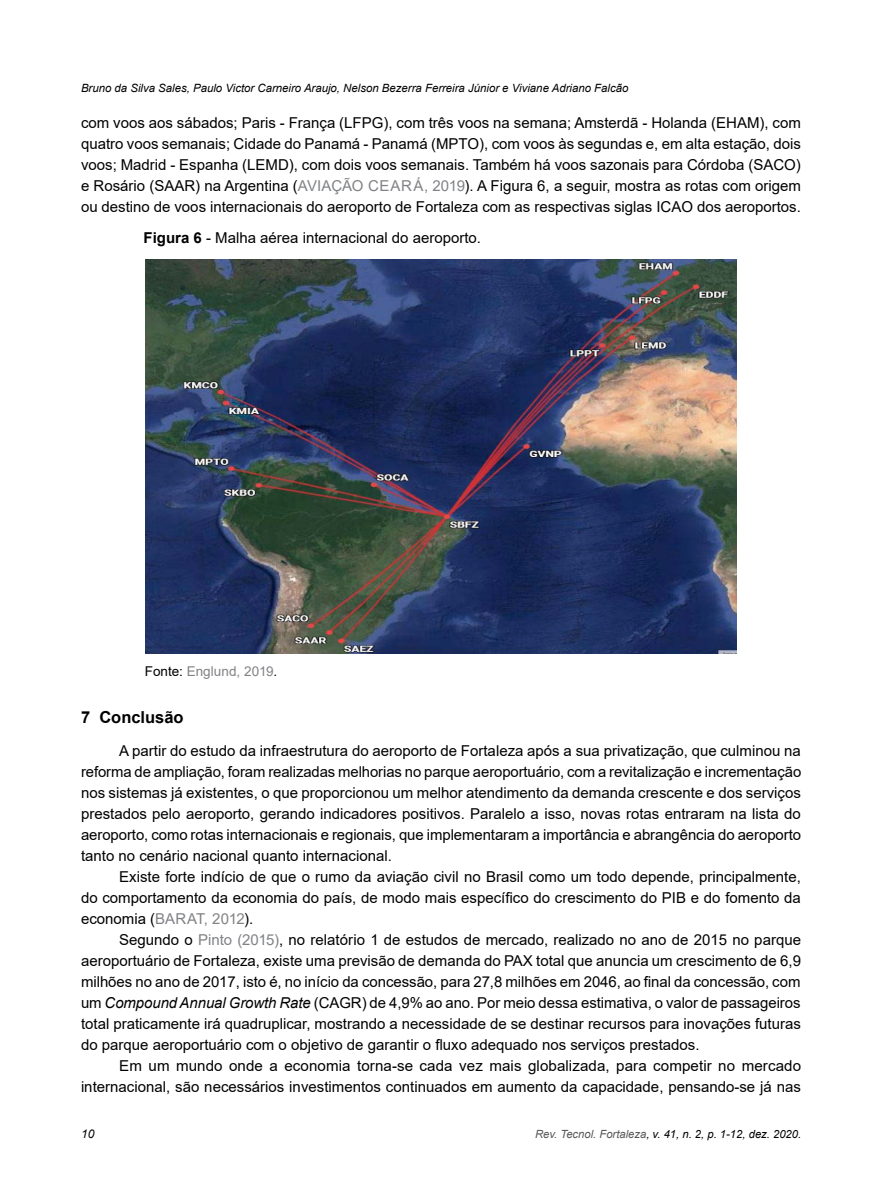
<style>
.page{position:relative;width:882px;height:1188px;background:#fff}
.page>*{position:absolute;margin:0;border:0;box-sizing:border-box;transform-origin:0 0}
.t1{font:700 16.5px "Arial";color:#000}
.t2{font:15px/21px "Arial";color:#000;text-align:justify}
.t3{font:13.5px "Arial";color:#808285}
.t4{font:italic 12px "Arial";color:#000}
.t5{font:italic 11.4px "Arial";color:#000}
.t6{font:italic 11.25px "Arial";color:#000}
.s1{color:#808285}
.s2{font-weight:700}
.s3{color:#000}
.s4{font-style:italic}
.s5{color:#58595b}
</style>
<div class="page">
<img style="left:146px;top:259px;width:590px;height:395px">
<p class="t5" style="left:81px;top:81px;width:549px">Bruno da Silva Sales, Paulo Victor Carneiro Araujo, Nelson Bezerra Ferreira Júnior e Viviane Adriano Falcão</p>
<p class="t2" style="left:81px;top:112px;width:721px">com voos aos sábados; Paris - França (LFPG), com três voos na semana; Amsterdã - Holanda (EHAM), com quatro voos semanais; Cidade do Panamá - Panamá (MPTO), com voos às segundas e, em alta estação, dois voos; Madrid - Espanha (LEMD), com dois voos semanais. Também há voos sazonais para Córdoba (SACO) e Rosário (SAAR) na Argentina (<span class="s1">AVIAÇÃO CEARÁ, 2019</span>). A Figura 6, a seguir, mostra as rotas com origem ou destino de voos internacionais do aeroporto de Fortaleza com as respectivas siglas ICAO dos aeroportos.</p>
<p class="t2" style="left:144px;top:227px;width:339px"><span class="s2">Figura 6</span> - Malha aérea internacional do aeroporto.</p>
<p class="t3" style="left:145px;top:662px;width:134px"><span class="s3">Fonte:</span> Englund, 2019<span class="s3">.</span></p>
<p class="t1" style="left:81px;top:705px;width:104px">7 Conclusão</p>
<p class="t2" style="left:81px;top:740px;width:722px;text-indent:38px">A partir do estudo da infraestrutura do aeroporto de Fortaleza após a sua privatização, que culminou na reforma de ampliação, foram realizadas melhorias no parque aeroportuário, com a revitalização e incrementação nos sistemas já existentes, o que proporcionou um melhor atendimento da demanda crescente e dos serviços prestados pelo aeroporto, gerando indicadores positivos. Paralelo a isso, novas rotas entraram na lista do aeroporto, como rotas internacionais e regionais, que implementaram a importância e abrangência do aeroporto tanto no cenário nacional quanto internacional.</p>
<p class="t2" style="left:81px;top:866px;width:721px;text-indent:38px">Existe forte indício de que o rumo da aviação civil no Brasil como um todo depende, principalmente, do comportamento da economia do país, de modo mais específico do crescimento do PIB e do fomento da economia (<span class="s1">BARAT, 2012</span>).</p>
<p class="t2" style="left:81px;top:929px;width:722px;text-indent:38px">Segundo o <span class="s1">Pinto (2015)</span>, no relatório 1 de estudos de mercado, realizado no ano de 2015 no parque aeroportuário de Fortaleza, existe uma previsão de demanda do PAX total que anuncia um crescimento de 6,9 milhões no ano de 2017, isto é, no início da concessão, para 27,8 milhões em 2046, ao final da concessão, com um <span class="s4">Compound Annual Growth Rate</span> (CAGR) de 4,9% ao ano. Por meio dessa estimativa, o valor de passageiros total praticamente irá quadruplicar, mostrando a necessidade de se destinar recursos para inovações futuras do parque aeroportuário com o objetivo de garantir o fluxo adequado nos serviços prestados.</p>
<p class="t2" style="left:81px;top:1055px;width:722px;text-align:right">Em um mundo onde a economia torna-se cada vez mais globalizada, para competir no mercado internacional, são necessários investimentos continuados em aumento da capacidade, pensando-se já nas</p>
<p class="t4" style="left:81px;top:1126px;width:15px">10</p>
<p class="t6" style="left:535px;top:1127px;width:268px"><span class="s5">Rev. Tecnol. Fortaleza</span>, v. 41, n. 2, p. 1-12, dez. 2020.</p>
</div>
